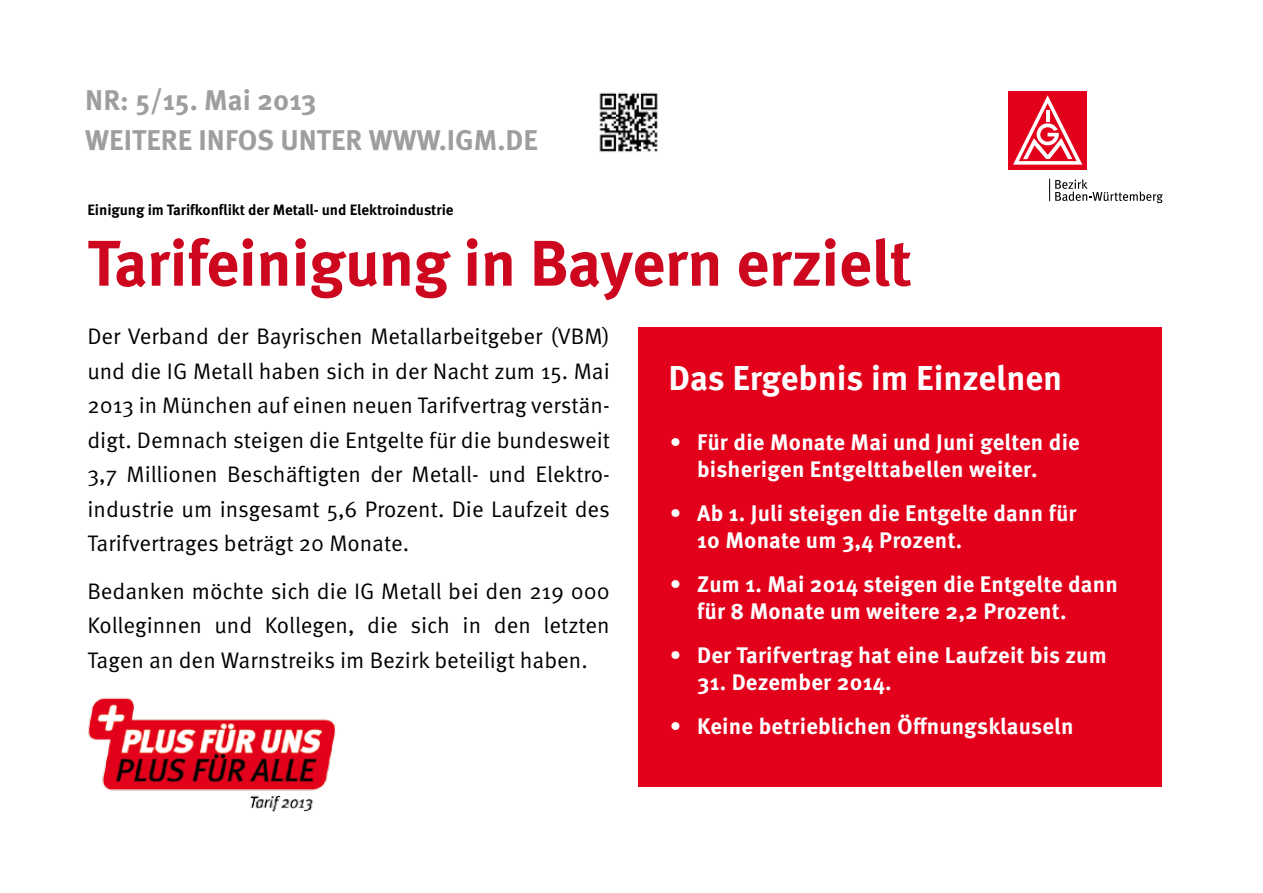
<style>
.page{position:relative;width:1263px;height:893px;background:#fff}
.page>*{position:absolute;margin:0;border:0;box-sizing:border-box;transform-origin:0 0}
.t1{font:700 64.5px "Meta Pro";letter-spacing:-.01em;color:#cd071e}
.t2{font:700 34.5px "Meta Pro";color:#fff}
.t3{font:700 28.5px/40.5px "Meta Pro";color:#9c9e9f}
.t4{font:22.5px/34.5px "Meta Pro";color:#000;text-align:justify}
.t5{font:700 22.5px/27px "Meta Pro";letter-spacing:.01em;color:#fff}
.t6{font:700 15px "Meta Pro";letter-spacing:-.005em;color:#000}
</style>
<div class="page">
<div style="left:1008px;top:91px;width:79px;height:78px;background:#e2001a"></div>
<svg style="left:1013px;top:95px;width:70px;height:70px"></svg>
<svg style="left:1049px;top:179px;width:114px;height:24px"></svg>
<img style="left:88px;top:697px;width:248px;height:115px">
<img style="left:599px;top:92px;width:59px;height:60px">
<div style="left:639px;top:327px;width:523px;height:460px;background:#e2001a"></div>
<p class="t3" style="left:85px;top:80px;width:454px">NR: 5/15. Mai 2013<br>WEITERE INFOS UNTER WWW.IGM.DE</p>
<p class="t6" style="left:87px;top:200px;width:368px">Einigung im Tarifkonflikt der Metall- und Elektroindustrie</p>
<h1 class="t1" style="left:87px;top:222px;width:826px">Tarifeinigung in Bayern erzielt</h1>
<p class="t4" style="left:87px;top:320px;width:524px">Der Verband der Bayrischen Metallarbeitgeber (VBM) und die IG Metall haben sich in der Nacht zum 15. Mai 2013 in München auf einen neuen Tarifvertrag verstän&shy;digt. Demnach steigen die Entgelte für die bundesweit 3,7 Millionen Beschäftigten der Metall- und Elektro&shy;industrie um insgesamt 5,6 Prozent. Die Laufzeit des Tarifvertrages beträgt 20 Monate.</p>
<p class="t4" style="left:87px;top:574px;width:524px">Bedanken möchte sich die IG Metall bei den 219 000<br>Kolleginnen und Kollegen, die sich in den letzten Tagen an den Warnstreiks im Bezirk beteiligt haben.</p>
<h2 class="t2" style="left:668px;top:356px;width:395px">Das Ergebnis im Einzelnen</h2>
<p class="t5" style="left:697px;top:429px;width:384px;text-indent:-27px">• Für die Monate Mai und Juni gelten die bisherigen Entgelttabellen weiter.</p>
<p class="t5" style="left:697px;top:500px;width:381px;text-indent:-27px">• Ab 1. Juli steigen die Entgelte dann für<br>10 Monate um 3,4 Prozent.</p>
<p class="t5" style="left:697px;top:571px;width:422px;text-indent:-27px">• Zum 1. Mai 2014 steigen die Entgelte dann für 8 Monate um weitere 2,2 Prozent.</p>
<p class="t5" style="left:670px;top:642px;width:438px">• Der Tarifvertrag hat eine Laufzeit bis zum</p>
<p class="t5" style="left:697px;top:669px;width:196px">31. Dezember 2014.</p>
<p class="t5" style="left:670px;top:713px;width:405px">• Keine betrieblichen Öffnungsklauseln</p>
</div>
